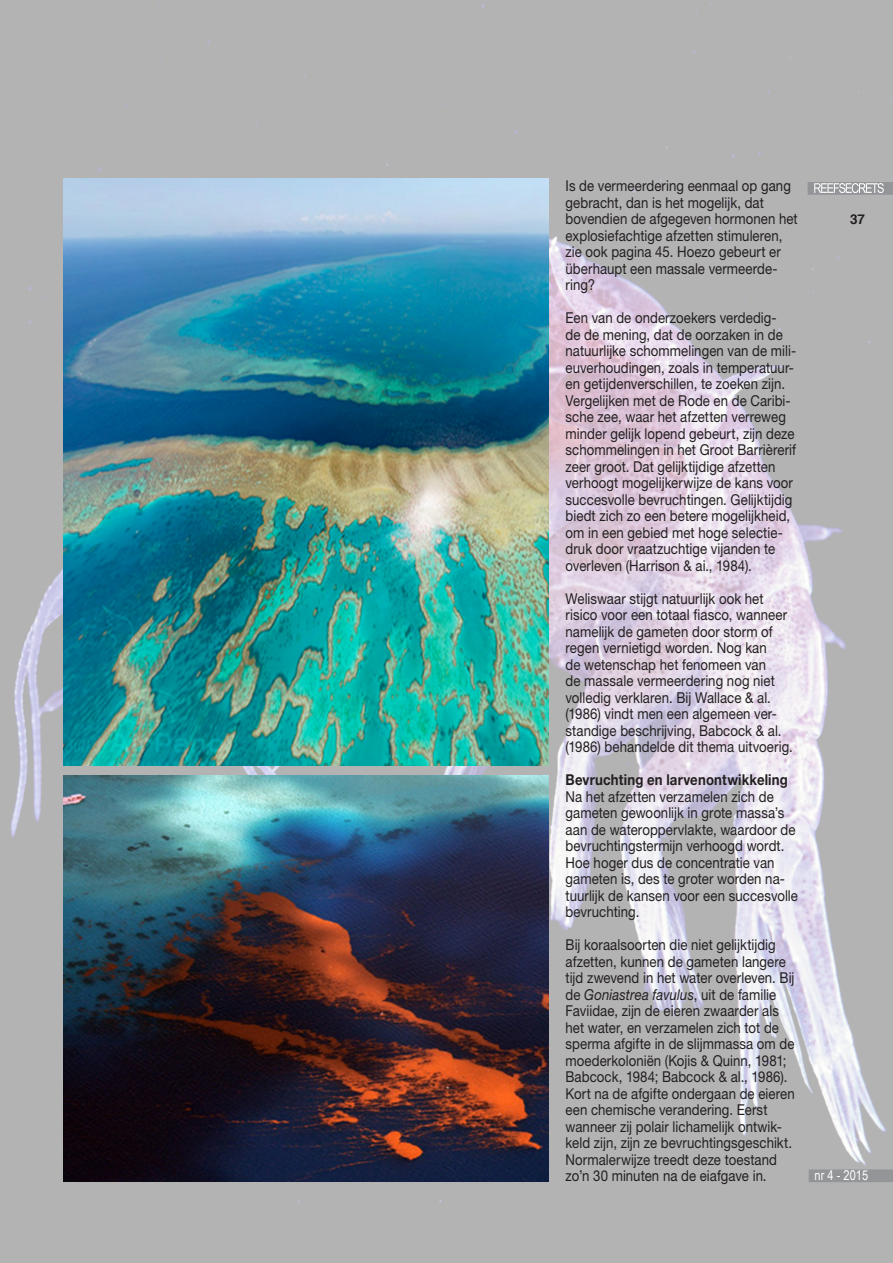
<style>
.page{position:relative;width:893px;height:1263px;background:#fff}
.page>*{position:absolute;margin:0;border:0;box-sizing:border-box;transform-origin:0 0}
.Platte_tekst{font:15px/16.5px "Helvetica Neue LT Std";letter-spacing:.005em;color:#231f20;scale:.88 1}
.Tussen_kopje{font:700 15px "Helvetica Neue LT Std";letter-spacing:.015em;color:#231f20;scale:.88 1}
.t1{font:13.5px "Arial Narrow";color:#fff}
.t2{font:700 13.5px "Helvetica";color:#231f20}
.s1{font-style:italic}
</style>
<div class="page">
<img style="left:0;top:0;width:893px;height:1263px">
<img style="left:64px;top:179px;width:485px;height:586px">
<img style="left:64px;top:775px;width:485px;height:406px">
<div style="left:808px;top:182px;width:85px;height:13px;background:#939598"></div>
<svg style="left:814px;top:183px;width:70px;height:10px"></svg>
<div style="left:809px;top:1169px;width:84px;height:13px;background:#939598"></div>
<p class="Platte_tekst" style="left:566px;top:178px;width:265px">Is de vermeerdering eenmaal op gang gebracht, dan is het mogelijk, dat bovendien de afgegeven hormonen het explosiefachtige afzetten stimuleren, zie ook pagina 45. Hoezo gebeurt er überhaupt een massale vermeerde&shy;ring?</p>
<p class="Platte_tekst" style="left:566px;top:310px;width:264px">Een van de onderzoekers verdedig-<br>de de mening, dat de oorzaken in de natuurlijke schommelingen van de mili&shy;euverhoudingen, zoals in temperatuur&shy;en getijdenverschillen, te zoeken zijn.<br>Vergelijken met de Rode en de Caribi&shy;sche zee, waar het afzetten verreweg minder gelijk lopend gebeurt, zijn deze schommelingen in het Groot Barrièrerif zeer groot. Dat gelijktijdige afzetten verhoogt mogelijkerwijze de kans voor succesvolle bevruchtingen. Gelijktijdig biedt zich zo een betere mogelijkheid, om in een gebied met hoge selectie&shy;druk door vraatzuchtige vijanden te overleven (Harrison &amp; ai., 1984).</p>
<p class="Platte_tekst" style="left:566px;top:590px;width:260px">Weliswaar stijgt natuurlijk ook het risico voor een totaal fiasco, wanneer namelijk de gameten door storm of regen vernietigd worden. Nog kan<br>de wetenschap het fenomeen van<br>de massale vermeerdering nog niet volledig verklaren. Bij Wallace &amp; al. (1986) vindt men een algemeen ver&shy;standige beschrijving, Babcock &amp; al. (1986) behandelde dit thema uitvoerig.</p>
<p class="Tussen_kopje" style="left:566px;top:771px;width:254px">Bevruchting en larvenontwikkeling</p>
<p class="Platte_tekst" style="left:566px;top:788px;width:266px">Na het afzetten verzamelen zich de gameten gewoonlijk in grote massa’s aan de wateroppervlakte, waardoor de bevruchtingstermijn verhoogd wordt.<br>Hoe hoger dus de concentratie van gameten is, des te groter worden na&shy;tuurlijk de kansen voor een succesvolle bevruchting.</p>
<p class="Platte_tekst" style="left:566px;top:937px;width:262px">Bij koraalsoorten die niet gelijktijdig afzetten, kunnen de gameten langere tijd zwevend in het water overleven. Bij de <span class="s1">Goniastrea favulus</span>, uit de familie Faviidae, zijn de eieren zwaarder als het water, en verzamelen zich tot de sperma afgifte in de slijmmassa om de moederkoloniën (Kojis &amp; Quinn, 1981; Babcock, 1984; Babcock &amp; al., 1986).<br>Kort na de afgifte ondergaan de eieren een chemische verandering. Eerst wanneer zij polair lichamelijk ontwik&shy;keld zijn, zijn ze bevruchtingsgeschikt.<br>Normalerwijze treedt deze toestand zo’n 30 minuten na de eiafgave in.</p>
<p class="t2" style="left:850px;top:211px;width:17px">37</p>
<p class="t1" style="left:815px;top:1165px;width:55px">nr 4 - 2015</p>
</div>
